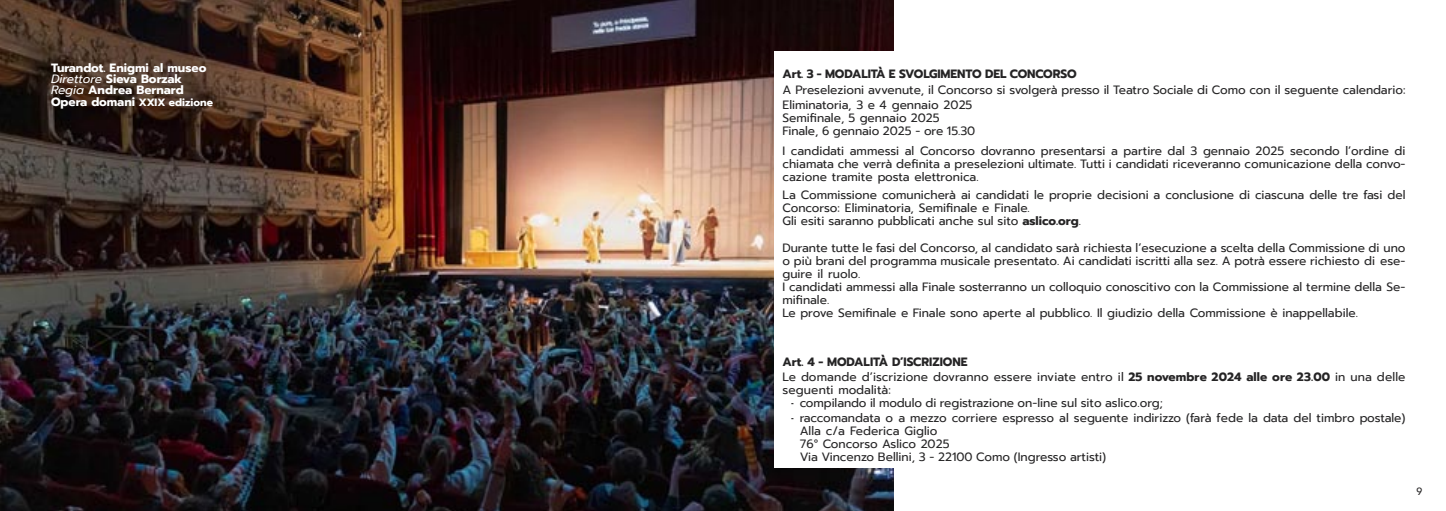
<style>
.page{position:relative;width:1446px;height:511px;background:#fff}
.page>*{position:absolute;margin:0;border:0;box-sizing:border-box;transform-origin:0 0}
.t1{font:12px/13px "Prompt";color:#252425}
.t2{font:700 12px "Prompt";color:#fff}
.t3{font:700 12px "Prompt";letter-spacing:-.005em;color:#252425}
.t4{font:700 10.5px "Prompt";color:#fff}
.t5{font:500 10.5px "Avenir";color:#272526}
.s1{font-weight:400;font-style:italic}
.s2{font-weight:700}
.s3{font-family:"Helvetica"}
</style>
<div class="page">
<img style="left:0;top:0;width:893px;height:510px">
<div style="left:774px;top:51px;width:631px;height:416px;background:#fff"></div>
<p class="t2" style="left:51px;top:58px;width:157px">Turandot. Enigmi al museo</p>
<p class="t2" style="left:51px;top:70px;width:133px"><span class="s1">Direttore</span> Sieva Borzak</p>
<p class="t2" style="left:51px;top:81px;width:134px"><span class="s1">Regia</span> Andrea Bernard</p>
<p class="t2" style="left:51px;top:93px;width:86px">Opera domani</p>
<p class="t4" style="left:139px;top:94px;width:76px">XXIX edizione</p>
<p class="t3" style="left:782px;top:65px;width:296px">Art. 3 - MODALITÀ E SVOLGIMENTO DEL CONCORSO</p>
<p class="t1" style="left:782px;top:83px;width:624px">A Preselezioni avvenute, il Concorso si svolgerà presso il Teatro Sociale di Como con il seguente calendario:</p>
<p class="t1" style="left:782px;top:98px;width:191px">Eliminatoria, 3 e 4 gennaio 2025</p>
<p class="t1" style="left:782px;top:112px;width:159px">Semifinale, 5 gennaio 2025</p>
<p class="t1" style="left:782px;top:125px;width:194px">Finale, 6 gennaio 2025 - ore 15.30</p>
<p class="t1" style="left:782px;top:144px;width:624px">I candidati ammessi al Concorso dovranno presentarsi a partire dal 3 gennaio 2025 secondo l’ordine di</p>
<p class="t1" style="left:782px;top:158px;width:624px">chiamata che verrà definita a preselezioni ultimate. Tutti i candidati riceveranno comunicazione della convo-</p>
<p class="t1" style="left:782px;top:171px;width:198px">cazione tramite posta elettronica.</p>
<p class="t1" style="left:782px;top:188px;width:624px">La Commissione comunicherà ai candidati le proprie decisioni a conclusione di ciascuna delle tre fasi del</p>
<p class="t1" style="left:782px;top:201px;width:249px">Concorso: Eliminatoria, Semifinale e Finale.</p>
<p class="t1" style="left:782px;top:215px;width:300px">Gli esiti saranno pubblicati anche sul sito <span class="s2">aslico.org</span>.</p>
<p class="t1" style="left:782px;top:241px;width:624px">Durante tutte le fasi del Concorso, al candidato sarà richiesta l’esecuzione a scelta della Commissione di uno</p>
<p class="t1" style="left:782px;top:254px;width:624px">o più brani del programma musicale presentato. Ai candidati iscritti alla sez. A potrà essere richiesto di ese-</p>
<p class="t1" style="left:782px;top:267px;width:79px">guire il ruolo.</p>
<p class="t1" style="left:782px;top:280px;width:624px">I candidati ammessi alla Finale sosterranno un colloquio conoscitivo con la Commissione al termine della Se-</p>
<p class="t1" style="left:782px;top:293px;width:48px">mifinale.</p>
<p class="t1" style="left:782px;top:306px;width:577px">Le prove Semifinale e Finale sono aperte al pubblico. Il giudizio della Commissione è inappellabile.</p>
<p class="t3" style="left:782px;top:352px;width:187px">Art. 4 - MODALITÀ D’ISCRIZIONE</p>
<p class="t1" style="left:782px;top:370px;width:624px">Le domande d’iscrizione dovranno essere inviate entro il <span class="s2">25 novembre 2024 alle ore 23.00</span> in una delle</p>
<p class="t1" style="left:782px;top:383px;width:110px">seguenti modalità:</p>
<p class="t1" style="left:791px;top:396px;width:373px"><span class="s3">-</span> compilando il modulo di registrazione on-line sul sito aslico.org;</p>
<p class="t1" style="left:799px;top:410px;width:607px;text-indent:-9px"><span class="s3">-</span> raccomandata o a mezzo corriere espresso al seguente indirizzo (farà fede la data del timbro postale)<br>Alla c/a Federica Giglio</p>
<p class="t1" style="left:800px;top:437px;width:151px">76° Concorso Aslico 2025</p>
<p class="t1" style="left:800px;top:450px;width:308px">Via Vincenzo Bellini, 3 - 22100 Como (Ingresso artisti)</p>
<p class="t5" style="left:1416px;top:484px;width:7px">9</p>
</div>
